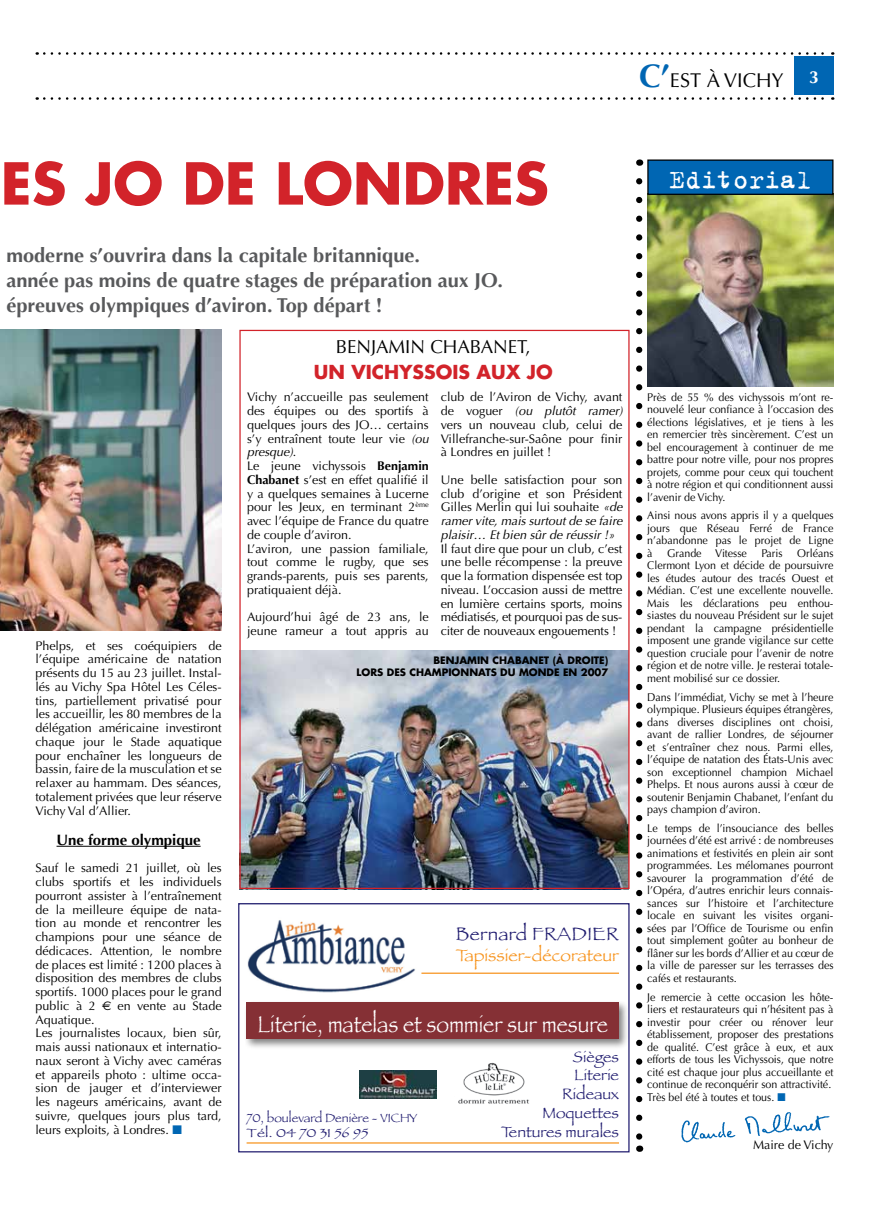
<style>
.page{position:relative;width:869px;height:1205px;background:#fff}
.page>*{position:absolute;margin:0;border:0;box-sizing:border-box;transform-origin:0 0}
.t1{font:700 56.25px "Futura";color:#d2232a}
.t2{font:28.75px "Trixie";color:#fff}
.t3{font:condensed 23.75px "Papyrus";color:#fff;scale:1.28 1}
.t4{font:700 20px/25px "Optima";color:#58595b}
.t5{font:20px "Optima";color:#000}
.t6{font:18.75px "Optima";color:#000}
.t7{font:700 18.75px "Futura";color:#d2232a}
.t8{font:18.75px "Papyrus";letter-spacing:.02em;color:#211d70}
.t9{font:17.5px "Papyrus";color:#f7941e}
.t10{font:700 17.5px "Optima";color:#fff}
.t11{font:15.75px/18.9px "Papyrus";color:#211d70;text-align:right}
.t12{font:700 15px "Optima";color:#000}
.t13{font:12.5px/13.8px "Optima";color:#000;text-align:justify}
.t14{font:12.5px/15px "Papyrus";color:#211d70}
.t15{font:11.25px/12.5px "Optima";color:#000;text-align:justify;scale:.95 1}
.t16{font:700 10px "Futura";color:#000}
.s1{font-weight:700;font-size:32.5px;color:#0066b3}
.s2{font-family:"Euro Sans"}
.s3{color:#0066b3}
.s4{font-style:italic}
.s5{font-weight:700}
</style>
<div class="page">
<img style="left:241px;top:651px;width:386px;height:236px">
<svg style="left:44px;top:52px;width:788px;height:3px"></svg>
<svg style="left:44px;top:97px;width:788px;height:3px"></svg>
<div style="left:794px;top:56px;width:39px;height:39px;background:#0066b3"></div>
<svg style="left:636px;top:181px;width:6px;height:958px"></svg>
<img style="left:647px;top:195px;width:186px;height:191px">
<img style="left:681px;top:1112px;width:149px;height:31px">
<img style="left:246px;top:920px;width:373px;height:224px">
<div style="left:238px;top:903px;width:391px;height:249px;border:1px solid #211d70"></div>
<hr style="left:421px;top:972px;width:197px;height:2px;background:#f7941e">
<hr style="left:246px;top:1142px;width:372px;height:1px;background:#f7941e">
<div style="left:243px;top:999px;width:386px;height:50px;background:#000;opacity:.5"></div>
<div style="left:246px;top:1002px;width:372px;height:37px;background:#853035"></div>
<img style="left:359px;top:1070px;width:77px;height:28px">
<img style="left:454px;top:1060px;width:78px;height:45px">
<hr style="left:56px;top:846px;width:144px;height:1px;background:#000">
<div style="left:647px;top:160px;width:185px;height:34px;background:#0066b3"></div>
<div style="left:647px;top:159px;width:186px;height:36px;border:1px solid #000"></div>
<img style="left:0;top:330px;width:221px;height:301px">
<h3 class="t5" style="left:639px;top:68px;width:146px"><span class="s1">C’</span>EST À VICHY</h3>
<h3 class="t10" style="left:808px;top:67px;width:11px">3</h3>
<h1 class="t1" style="left:1px;top:144px;width:549px">ES JO DE LONDRES</h1>
<h3 class="t4" style="left:6px;top:243px;width:498px">moderne s’ouvrira dans la capitale britannique.<br>année pas moins de quatre stages de préparation aux JO. épreuves olympiques d’aviron. Top départ !</h3>
<p class="t13" style="left:35px;top:639px;width:188px">Phelps, et ses coéquipiers de l’équipe américaine de natation présents du 15 au 23 juillet. Instal&shy;lés au Vichy Spa Hôtel Les Céles&shy;tins, partiellement privatisé pour les accueillir, les 80 membres de la délégation américaine investiront chaque jour le Stade aquatique pour enchaîner les longueurs de bassin, faire de la musculation et se relaxer au hammam. Des séances, totalement privées que leur réserve Vichy Val d’Allier.</p>
<p class="t12" style="left:56px;top:831px;width:145px">Une forme olympique</p>
<p class="t13" style="left:35px;top:861px;width:188px;text-align:left">Sauf le samedi 21 juillet, où les clubs sportifs et les individuels pourront assister à l’entraînement de la meilleure équipe de nata&shy;tion au monde et rencontrer les champions pour une séance de dédicaces. Attention, le nombre de places est limité : 1200 places à disposition des membres de clubs sportifs. 1000 places pour le grand public à 2 <span class="s2">€</span> en vente au Stade<br>Aquatique.<br>Les journalistes locaux, bien sûr, mais aussi nationaux et internatio&shy;naux seront à Vichy avec caméras et appareils photo : ultime occa&shy;sion de jauger et d’interviewer les nageurs américains, avant de suivre, quelques jours plus tard, leurs exploits, à Londres. <span class="s3">■</span></p>
<h3 class="t6" style="left:335px;top:335px;width:196px">BENJAMIN CHABANET,</h3>
<h3 class="t7" style="left:313px;top:359px;width:240px">UN VICHYSSOIS AUX JO</h3>
<p class="t13" style="left:247px;top:390px;width:183px;text-align:left">Vichy n’accueille pas seulement des équipes ou des sportifs à quelques jours des JO… certains s’y entraînent toute leur vie <span class="s4">(ou presque)</span>.<br>Le jeune vichyssois <span class="s5">Benjamin<br>Chabanet</span> s’est en effet qualifié il y a quelques semaines à Lucerne pour les Jeux, en terminant 2<sup>ème </sup>avec l’équipe de France du quatre de couple d’aviron.<br>L’aviron, une passion familiale, tout comme le rugby, que ses grands-parents, puis ses parents, pratiquaient déjà.</p>
<p class="t13" style="left:247px;top:610px;width:183px">Aujourd’hui âgé de 23 ans, le jeune rameur a tout appris au</p>
<p class="t13" style="left:440px;top:390px;width:183px">club de l’Aviron de Vichy, avant de voguer <span class="s4">(ou plutôt ramer) </span>vers un nouveau club, celui de Villefranche-sur-Saône pour finir à Londres en juillet !</p>
<p class="t13" style="left:440px;top:473px;width:183px">Une belle satisfaction pour son club d’origine et son Président Gilles Merlin qui lui souhaite <span class="s4">«de ramer vite, mais surtout de se faire plaisir… Et bien sûr de réussir !»</span></p>
<p class="t13" style="left:440px;top:542px;width:183px">Il faut dire que pour un club, c’est une belle récompense : la preuve que la formation dispensée est top niveau. L’occasion aussi de mettre en lumière certains sports, moins médiatisés, et pourquoi pas de sus&shy;citer de nouveaux engouements !</p>
<p class="t16" style="left:433px;top:653px;width:8px">BENJA</p>
<p class="t16" style="left:467px;top:653px;width:34px">MIN CHABANET</p>
<p class="t16" style="left:552px;top:653px;width:22px">(À DROITE</p>
<p class="t16" style="left:604px;top:653px;width:5px">)</p>
<p class="t16" style="left:356px;top:665px;width:8px">LORS</p>
<p class="t16" style="left:386px;top:665px;width:8px">DES</p>
<p class="t16" style="left:409px;top:665px;width:9px">CHA</p>
<p class="t16" style="left:432px;top:665px;width:25px">MPIONNATS</p>
<p class="t16" style="left:500px;top:665px;width:38px">DU MONDE</p>
<p class="t16" style="left:562px;top:665px;width:47px">EN 2007</p>
<h3 class="t8" style="left:455px;top:922px;width:164px">Bernard FRADIER</h3>
<h3 class="t9" style="left:455px;top:945px;width:165px">Tapissier-décorateur</h3>
<h3 class="t3" style="left:257px;top:1010px;width:275px">Literie, matelas et sommier sur mesure</h3>
<p class="t14" style="left:246px;top:1110px;width:172px">70, boulevard Denière - VICHY<br>Tél. 04 70 31 56 95</p>
<p class="t11" style="left:501px;top:1046px;width:119px">Sièges<br>Literie<br>Rideaux<br>Moquettes<br>Tentures murales</p>
<h2 class="t2" style="left:669px;top:161px;width:144px">Éditorial</h2>
<p class="t15" style="left:647px;top:391px;width:197px">Près de 55 % des vichyssois m’ont re&shy;nouvelé leur confiance à l’occasion des élections législatives, et je tiens à les en remercier très sincèrement. C’est un bel encouragement à continuer de me battre pour notre ville, pour nos propres projets, comme pour ceux qui touchent à notre région et qui conditionnent aussi l’avenir de Vichy.</p>
<p class="t15" style="left:647px;top:509px;width:197px">Ainsi nous avons appris il y a quelques jours que Réseau Ferré de France n’abandonne pas le projet de Ligne à</p>
<p class="t15" style="left:647px;top:547px;width:197px;text-indent:150px">Orléans Clermont Lyon et décide de poursuivre les études autour des tracés Ouest et Médian. C’est une excellente nouvelle.<br>Mais les déclarations peu enthou&shy;siastes du nouveau Président sur le sujet pendant la campagne présidentielle imposent une grande vigilance sur cette question cruciale pour l’avenir de notre région et de notre ville. Je resterai totale&shy;ment mobilisé sur ce dossier.</p>
<p class="t15" style="left:647px;top:691px;width:197px">Dans l’immédiat, Vichy se met à l’heure olympique. Plusieurs équipes étrangères, dans diverses disciplines ont choisi, avant de rallier Londres, de séjourner et s’entraîner chez nous. Parmi elles, l’équipe de natation des États-Unis avec son exceptionnel champion Michael Phelps. Et nous aurons aussi à cœur de soutenir Benjamin Chabanet, l’enfant du pays champion d’aviron.</p>
<p class="t15" style="left:647px;top:822px;width:197px">Le temps de l’insouciance des belles journées d’été est arrivé : de nombreuses animations et festivités en plein air sont programmées. Les mélomanes pourront savourer la programmation d’été de l’Opéra, d’autres enrichir leurs connais&shy;sances sur l’histoire et l’architecture locale en suivant les visites organi&shy;sées par l’Office de Tourisme ou enfin tout simplement goûter au bonheur de flâner sur les bords d’Allier et au cœur de la ville de paresser sur les terrasses des cafés et restaurants.</p>
<p class="t15" style="left:647px;top:991px;width:197px;text-align:left">Je remercie à cette occasion les hôte&shy;liers et restaurateurs qui n’hésitent pas à investir pour créer ou rénover leur établissement, proposer des prestations de qualité. C’est grâce à eux, et aux efforts de tous les Vichyssois, que notre cité est chaque jour plus accueillante et continue de reconquérir son attractivité.<br>Très bel été à toutes et tous. <span class="s3">■</span></p>
<p class="t13" style="left:752px;top:1137px;width:82px">Maire de Vichy</p>
<p class="t15" style="left:667px;top:547px;width:85px">Grande Vitesse</p>
<p class="t15" style="left:761px;top:547px;width:24px">Paris</p>
</div>
